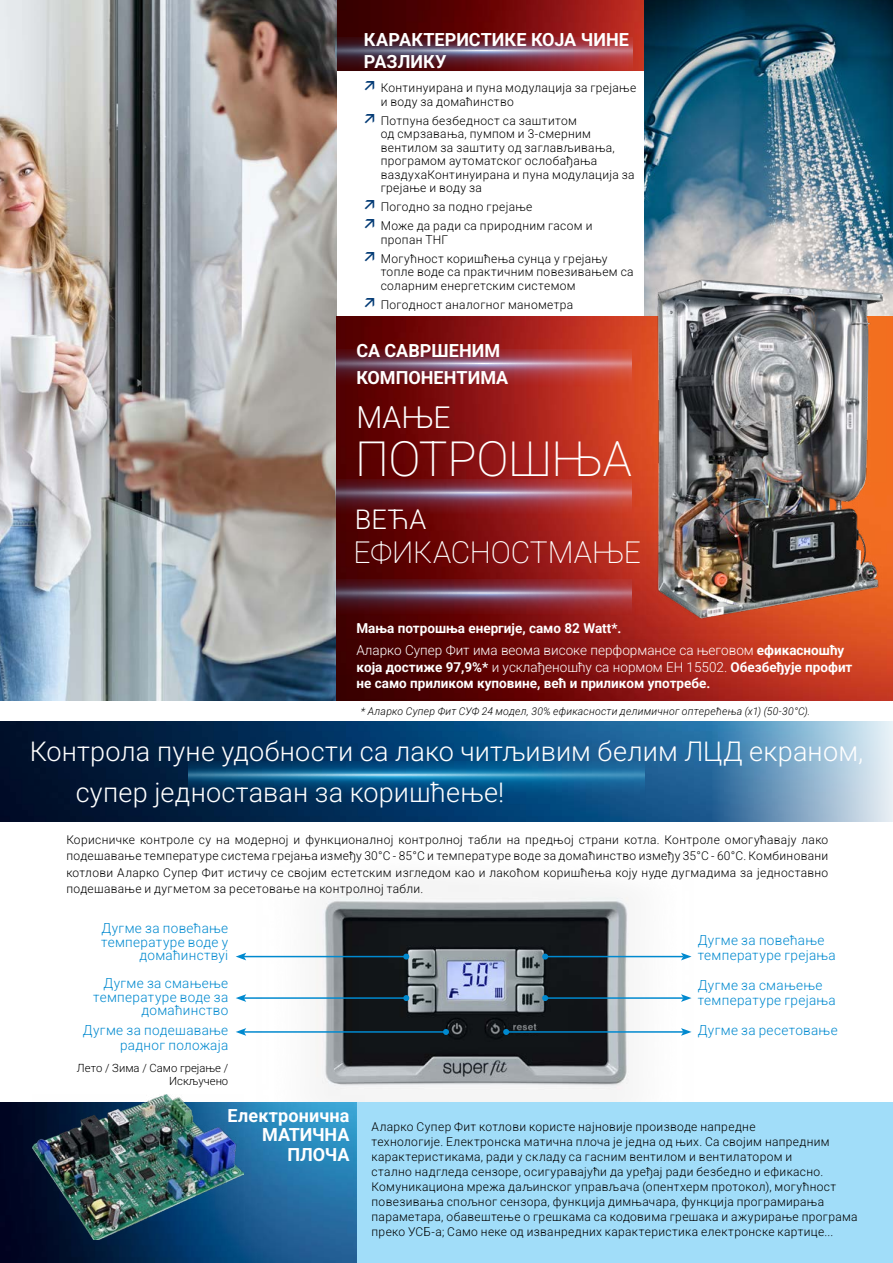
<style>
.page{position:relative;width:893px;height:1263px;background:#fff}
.page>*{position:absolute;margin:0;border:0;box-sizing:border-box;transform-origin:0 0}
.t1{font:200 48px "Roboto";letter-spacing:-.01em;color:#fff}
.t2{font:200 30px "Roboto";letter-spacing:-.005em;color:#fff}
.t3{font:300 30px "Roboto";color:#fff}
.t4{font:300 27px/40.5px "Roboto";letter-spacing:.01em;color:#fff}
.t5{font:700 18px/19.5px "Roboto";color:#fff}
.t6{font:300 13.5px/13.5px "Roboto";letter-spacing:.025em;color:#0089cf;text-align:right}
.t7{font:700 13.5px/16.5px "Roboto";color:#fff}
.t8{font:300 13.5px/22px "Roboto";color:#fff}
.t9{font:300 12px/13.5px "Roboto";letter-spacing:.03em;color:#000}
.t10{font:300 11.25px/13.5px "Roboto";color:#000;text-align:right}
.t11{font:italic 300 10.5px "Roboto";letter-spacing:.025em;color:#000}
.s1{font-weight:700}
.s2{font-weight:300}
</style>
<div class="page">
<img style="left:256px;top:885px;width:436px;height:217px">
<div style="left:350px;top:1102px;width:543px;height:161px;background:#a1ddf9"></div>
<img style="left:336px;top:0;width:309px;height:70px">
<img style="left:645px;top:0;width:248px;height:265px">
<img style="left:0;top:722px;width:893px;height:99px">
<img style="left:0;top:0;width:336px;height:700px">
<img style="left:336px;top:316px;width:557px;height:385px">
<img style="left:336px;top:37px;width:296px;height:34px">
<svg style="left:335px;top:579px;width:297px;height:35px;background:#7b3441"></svg>
<img style="left:335px;top:479px;width:297px;height:34px">
<img style="left:335px;top:350px;width:297px;height:34px">
<img style="left:642px;top:265px;width:251px;height:369px">
<hr style="left:244px;top:997px;width:162px;height:2px;background:#0089cf">
<svg style="left:403px;top:995px;width:6px;height:6px"></svg>
<svg style="left:236px;top:994px;width:10px;height:8px"></svg>
<hr style="left:244px;top:1031px;width:202px;height:2px;background:#0089cf">
<svg style="left:443px;top:1029px;width:6px;height:6px"></svg>
<svg style="left:236px;top:1028px;width:10px;height:8px"></svg>
<hr style="left:545px;top:997px;width:138px;height:2px;background:#0089cf">
<svg style="left:542px;top:995px;width:6px;height:6px"></svg>
<svg style="left:681px;top:994px;width:10px;height:8px"></svg>
<hr style="left:506px;top:1031px;width:177px;height:2px;background:#0089cf">
<svg style="left:503px;top:1029px;width:6px;height:6px"></svg>
<svg style="left:681px;top:1028px;width:10px;height:8px"></svg>
<hr style="left:244px;top:956px;width:162px;height:1px;background:#0089cf">
<svg style="left:403px;top:953px;width:6px;height:6px"></svg>
<svg style="left:236px;top:953px;width:10px;height:7px"></svg>
<hr style="left:545px;top:956px;width:138px;height:1px;background:#0089cf">
<svg style="left:542px;top:953px;width:6px;height:6px"></svg>
<svg style="left:681px;top:953px;width:10px;height:7px"></svg>
<svg style="left:188px;top:761px;width:457px;height:34px;background:#115d8d"></svg>
<img style="left:0;top:1102px;width:356px;height:161px">
<img style="left:33px;top:1095px;width:211px;height:144px">
<img style="left:0;top:1016px;width:1px;height:125px">
<h3 class="t5" style="left:364px;top:28px;width:267px;line-height:21.6px">КАРАКТЕРИСТИКЕ КОЈА ЧИНЕ<br>РАЗЛИКУ</h3>
<p class="t9" style="left:381px;top:81px;width:257px">Континуирана и пуна модулација за грејање и воду за домаћинство</p>
<p class="t9" style="left:381px;top:113px;width:255px">Потпуна безбедност са заштитом<br>од смрзавања, пумпом и 3-смерним вентилом за заштиту од заглављивања, програмом аутоматског ослобађања ваздухаКонтинуирана и пуна модулација за грејање и воду за</p>
<p class="t9" style="left:381px;top:197px;width:213px;line-height:19px">Погодно за подно грејање<br>Може да ради са природним гасом и</p>
<p class="t9" style="left:381px;top:230px;width:228px;line-height:19px">пропан ТНГ<br>Могућност коришћења сунца у грејању</p>
<p class="t9" style="left:381px;top:265px;width:255px">топле воде са практичним повезивањем са соларним енергетским системом</p>
<p class="t9" style="left:381px;top:297px;width:194px">Погодност аналогног манометра</p>
<h3 class="t5" style="left:356px;top:336px;width:153px;line-height:27px">СА САВРШЕНИМ<br>КОМПОНЕНТИМА</h3>
<h2 class="t3" style="left:356px;top:397px;width:96px">МАЊЕ</h2>
<h1 class="t1" style="left:355px;top:425px;width:278px">ПОТРОШЊА</h1>
<h3 class="t4" style="left:355px;top:498px;width:73px">ВЕЋА</h3>
<h2 class="t2" style="left:353px;top:532px;width:289px">ЕФИКАСНОСТМАЊЕ</h2>
<p class="t8" style="left:356px;top:617px;width:489px"><span class="s1">Мања потрошња енергије, само 82 Watt*.<br></span>Aларко Супер Фит има веома високе перформансе са његовом <span class="s1">ефикасношћу</span></p>
<p class="t7" style="left:356px;top:658px;width:498px">која достиже 97,9%* <span class="s2">и усклађеношћу са нормом ЕН 15502.</span> Обезбеђује профит не само приликом куповине, већ и приликом употребе.</p>
<p class="t11" style="left:361px;top:704px;width:451px">* Аларко Супер Фит СУФ 24 модел, 30% ефикасности делимичног оптерећења (х1) (50-30°C).</p>
<h3 class="t4" style="left:76px;top:730px;width:789px;text-indent:-46px">Контрола пуне удобности са лако читљивим белим ЛЦД екраном, супер једноставан за коришћење!</h3>
<p class="t9" style="left:66px;top:831px;width:763px;line-height:16.5px;text-align:justify">Корисничке контроле су на модерној и функционалној контролној табли на предњој страни котла. Контроле омогућавају лако подешавање температуре система грејања између 30°C - 85°C и температуре воде за домаћинство између 35°C - 60°C. Комбиновани котлови Аларко Супер Фит истичу се својим естетским изгледом као и лакоћом коришћења коју нуде дугмадима за једноставно подешавање и дугметом за ресетовање на контролној табли.</p>
<p class="t6" style="left:101px;top:921px;width:129px">Дугме за повећање температуре воде у домаћинствуi</p>
<p class="t6" style="left:698px;top:932px;width:140px;line-height:15px;text-align:left">Дугме за повећање температуре грејања</p>
<p class="t6" style="left:93px;top:976px;width:137px">Дугме за смањење температуре воде за домаћинство</p>
<p class="t6" style="left:698px;top:977px;width:140px;line-height:15px;text-align:left">Дугме за смањење температуре грејања</p>
<p class="t6" style="left:83px;top:1022px;width:147px;line-height:15px">Дугме за подешавање радног положаја</p>
<p class="t6" style="left:698px;top:1023px;width:142px">Дугме за ресетовање</p>
<p class="t10" style="left:77px;top:1060px;width:153px">Лето / Зима / Само грејање /<br>Искључено</p>
<h3 class="t5" style="left:227px;top:1105px;width:124px;text-align:right">Eлектронична<br>МАТИЧНА<br>ПЛОЧА</h3>
<p class="t9" style="left:372px;top:1118px;width:488px;line-height:15px">Аларко Супер Фит котлови користе најновије производе напредне<br>технологије. Електронска матична плоча је једна од њих. Са својим напредним карактеристикама, ради у складу са гасним вентилом и вентилатором и<br>стално надгледа сензоре, осигуравајући да уређај ради безбедно и ефикасно.<br>Комуникациона мрежа даљинског управљача (опентхерм протокол), могућност повезивања спољног сензора, функција димњачара, функција програмирања параметара, обавештење о грешкама са кодовима грешака и ажурирање програма преко УСБ-а; Само неке од изванредних карактеристика електронске картице...</p>
</div>
